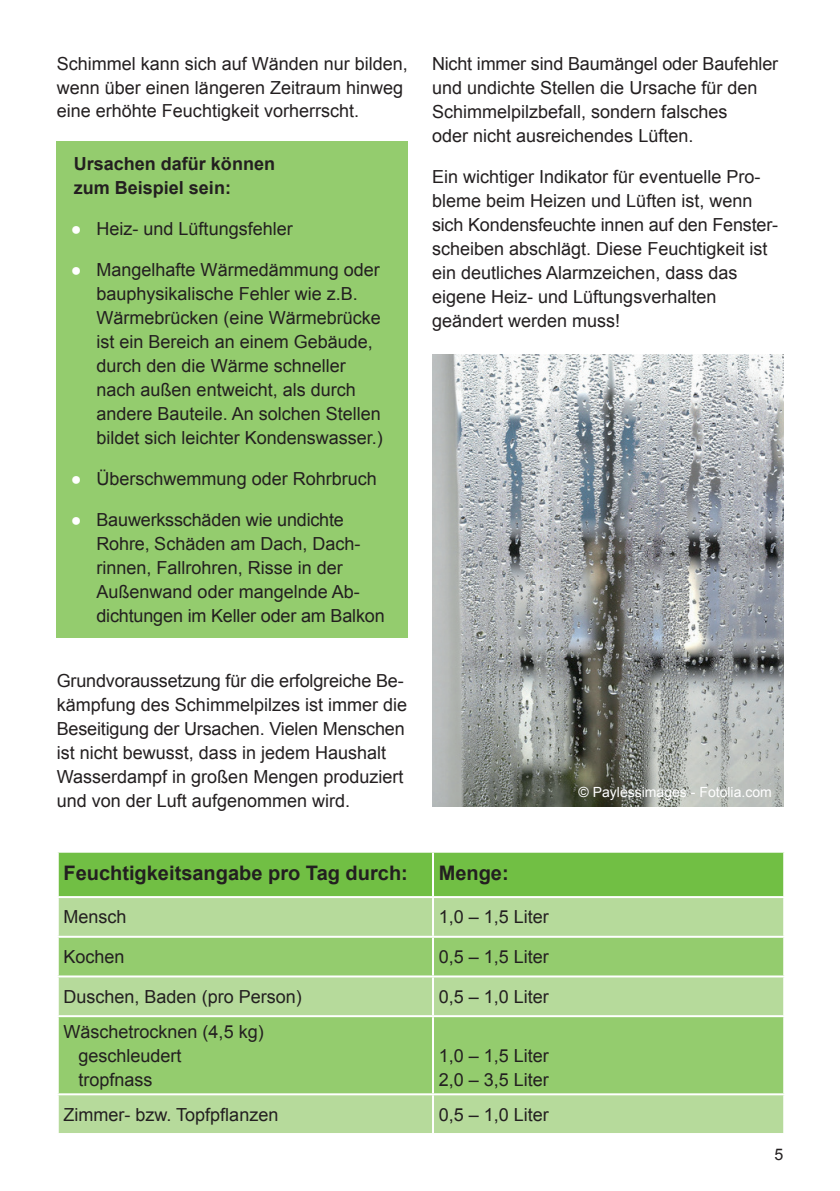
<style>
.page{position:relative;width:840px;height:1191px;background:#fff}
.page>*{position:absolute;margin:0;border:0;box-sizing:border-box;transform-origin:0 0}
.t1{font:700 20px "Arial";color:#231f20}
.t2{font:18px/24px "Arial";color:#231f20}
.t3{font:700 18px/24px "Arial";color:#231f20}
.t4{font:16px "Arial";color:#231f20}
.t5{font:14px "Arial";color:#fff}
.s1{color:#fff}
</style>
<div class="page">
<div style="left:57px;top:142px;width:351px;height:496px;background:#94cc6e"></div>
<div style="left:59px;top:852px;width:723px;height:44px;background:#71bf44"></div>
<div style="left:59px;top:898px;width:723px;height:235px;background:#b6da9b"></div>
<svg style="left:59px;top:937px;width:723px;height:156px;background:#9dcf7a"></svg>
<hr style="left:432px;top:852px;width:2px;height:44px;background:#fff">
<hr style="left:432px;top:898px;width:2px;height:37px;background:#fff">
<hr style="left:432px;top:937px;width:2px;height:38px;background:#fff">
<hr style="left:432px;top:977px;width:2px;height:38px;background:#fff">
<hr style="left:432px;top:1017px;width:2px;height:76px;background:#fff">
<hr style="left:432px;top:1095px;width:2px;height:38px;background:#fff">
<hr style="left:57px;top:935px;width:376px;height:2px;background:#fff">
<hr style="left:433px;top:935px;width:351px;height:2px;background:#fff">
<hr style="left:57px;top:975px;width:376px;height:2px;background:#fff">
<hr style="left:433px;top:975px;width:351px;height:2px;background:#fff">
<hr style="left:57px;top:1015px;width:376px;height:2px;background:#fff">
<hr style="left:433px;top:1015px;width:351px;height:2px;background:#fff">
<hr style="left:57px;top:1093px;width:376px;height:2px;background:#fff">
<hr style="left:433px;top:1093px;width:351px;height:2px;background:#fff">
<img style="left:432px;top:354px;width:350px;height:452px">
<p class="t2" style="left:57px;top:52px;width:352px">Schimmel kann sich auf Wänden nur bilden, wenn über einen längeren Zeitraum hinweg eine erhöhte Feuchtigkeit vorherrscht.</p>
<p class="t3" style="left:74px;top:152px;width:203px">Ursachen dafür können zum Beispiel sein:</p>
<p class="t2" style="left:71px;top:217px;width:223px"><span class="s1">●</span> Heiz- und Lüftungsfehler</p>
<p class="t2" style="left:96px;top:258px;width:288px;text-indent:-26px"><span class="s1">●</span> Mangelhafte Wärmedämmung oder bauphysikalische Fehler wie z.B.<br>Wärmebrücken (eine Wärmebrücke ist ein Bereich an einem Gebäude, durch den die Wärme schneller nach außen entweicht, als durch andere Bauteile. An solchen Stellen bildet sich leichter Kondenswasser.)</p>
<p class="t2" style="left:71px;top:467px;width:307px"><span class="s1">●</span> Überschwemmung oder Rohrbruch</p>
<p class="t2" style="left:96px;top:508px;width:289px;text-indent:-26px"><span class="s1">●</span> Bauwerksschäden wie undichte<br>Rohre, Schäden am Dach, Dach&shy;rinnen, Fallrohren, Risse in der<br>Außenwand oder mangelnde Ab&shy;dichtungen im Keller oder am Balkon</p>
<p class="t2" style="left:57px;top:669px;width:352px">Grundvoraussetzung für die erfolgreiche Be&shy;kämpfung des Schimmelpilzes ist immer die Beseitigung der Ursachen. Vielen Menschen ist nicht bewusst, dass in jedem Haushalt Wasserdampf in großen Mengen produziert und von der Luft aufgenommen wird.</p>
<p class="t2" style="left:432px;top:52px;width:347px">Nicht immer sind Baumängel oder Baufehler und undichte Stellen die Ursache für den Schimmelpilzbefall, sondern falsches<br>oder nicht ausreichendes Lüften.</p>
<p class="t2" style="left:432px;top:165px;width:347px">Ein wichtiger Indikator für eventuelle Pro&shy;bleme beim Heizen und Lüften ist, wenn sich Kondensfeuchte innen auf den Fenster&shy;scheiben abschlägt. Diese Feuchtigkeit ist ein deutliches Alarmzeichen, dass das eigene Heiz- und Lüftungsverhalten geändert werden muss!</p>
<p class="t5" style="left:578px;top:783px;width:195px">© Paylessimages - Fotolia.com</p>
<p class="t1" style="left:63px;top:859px;width:346px">Feuchtigkeitsangabe pro Tag durch:</p>
<p class="t1" style="left:438px;top:859px;width:71px">Menge:</p>
<p class="t2" style="left:63px;top:905px;width:65px">Mensch</p>
<p class="t2" style="left:438px;top:905px;width:112px">1,0 – 1,5 Liter</p>
<p class="t2" style="left:63px;top:945px;width:63px">Kochen</p>
<p class="t2" style="left:438px;top:945px;width:112px">0,5 – 1,5 Liter</p>
<p class="t2" style="left:63px;top:984px;width:240px">Duschen, Baden (pro Person)</p>
<p class="t2" style="left:438px;top:984px;width:112px">0,5 – 1,0 Liter</p>
<p class="t2" style="left:78px;top:1019px;width:187px;text-indent:-15px">Wäschetrocknen (4,5 kg) geschleudert<br>tropfnass</p>
<p class="t2" style="left:438px;top:1043px;width:112px">1,0 – 1,5 Liter<br>2,0 – 3,5 Liter</p>
<p class="t2" style="left:63px;top:1102px;width:216px">Zimmer- bzw. Topfpflanzen</p>
<p class="t2" style="left:438px;top:1102px;width:112px">0,5 – 1,0 Liter</p>
<p class="t4" style="left:773px;top:1144px;width:10px">5</p>
</div>
